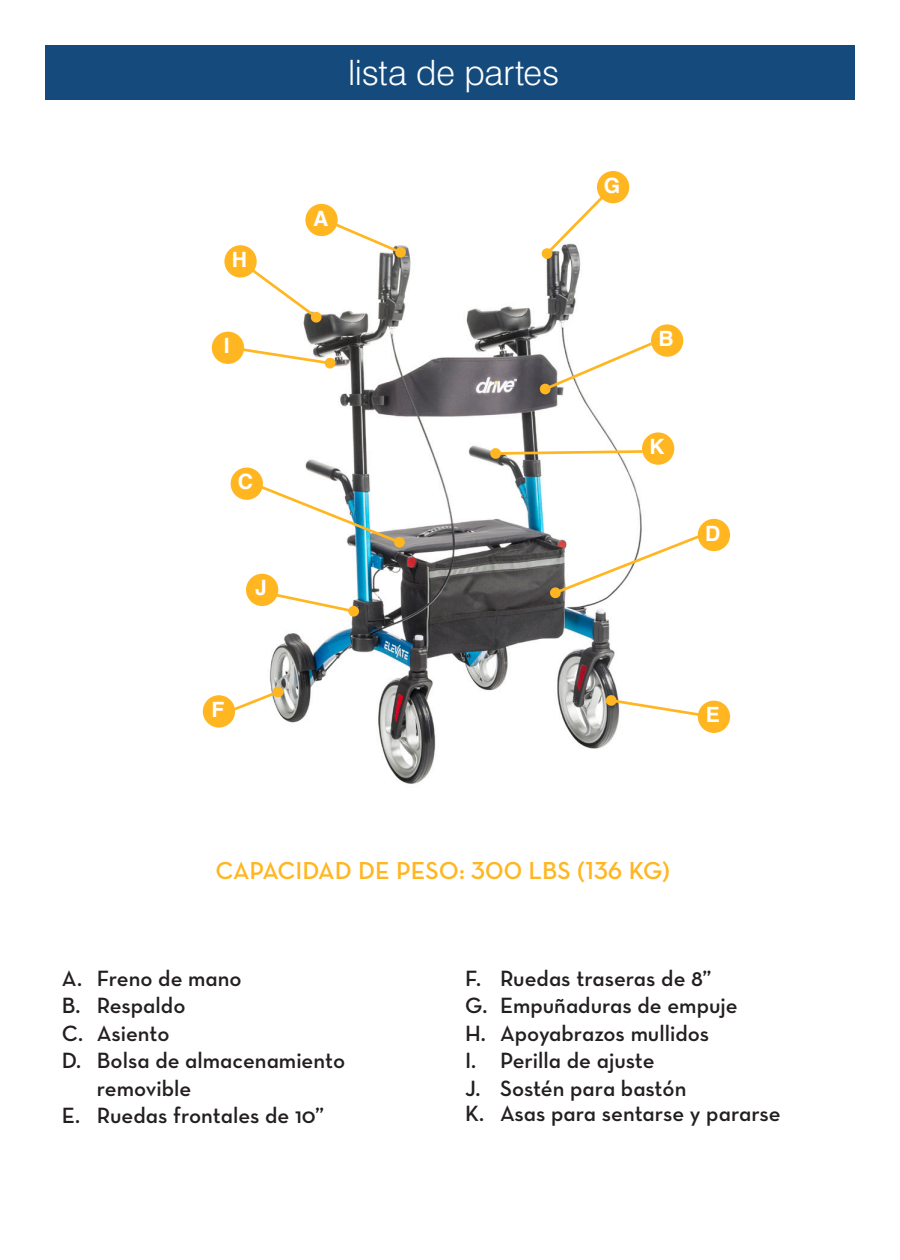
<style>
.page{position:relative;width:900px;height:1260px;background:#fff}
.page>*{position:absolute;margin:0;border:0;box-sizing:border-box;transform-origin:0 0}
.t1{font:300 35px "Swiss 721 BT";color:#fff}
.Copy_of_Normal{font:25px "Neutraface Text Demi Alt";color:#ffb620}
.box_text{font:22.5px/27.5px "Neutraface Text Demi Alt";color:#231f20}
.t2{font:700 21px "Helvetica";color:#fff}
</style>
<div class="page">
<div style="left:45px;top:45px;width:810px;height:55px;background:#144a7c"></div>
<img style="left:202px;top:173px;width:482px;height:611px">
<div style="left:651px;top:324px;width:32px;height:33px;background:#ffb620;border-radius:50%"></div>
<svg style="left:539px;top:340px;width:116px;height:55px"></svg>
<svg style="left:235px;top:346px;width:101px;height:23px"></svg>
<svg style="left:270px;top:591px;width:90px;height:26px"></svg>
<svg style="left:312px;top:212px;width:92px;height:44px"></svg>
<div style="left:395px;top:247px;width:11px;height:11px;background:#ffb620;border-radius:50%"></div>
<svg style="left:608px;top:697px;width:98px;height:21px"></svg>
<svg style="left:605px;top:695px;width:12px;height:11px"></svg>
<svg style="left:225px;top:686px;width:59px;height:29px"></svg>
<svg style="left:239px;top:476px;width:164px;height:70px"></svg>
<div style="left:394px;top:537px;width:11px;height:11px;background:#ffb620;border-radius:50%"></div>
<div style="left:231px;top:468px;width:32px;height:32px;background:#ffb620;border-radius:50%"></div>
<svg style="left:541px;top:189px;width:70px;height:71px"></svg>
<svg style="left:244px;top:263px;width:76px;height:58px"></svg>
<svg style="left:310px;top:311px;width:12px;height:12px"></svg>
<svg style="left:549px;top:533px;width:154px;height:66px"></svg>
<div style="left:246px;top:574px;width:32px;height:32px;background:#ffb620;border-radius:50%"></div>
<div style="left:305px;top:204px;width:33px;height:32px;background:#ffb620;border-radius:50%"></div>
<div style="left:698px;top:701px;width:32px;height:32px;background:#ffb620;border-radius:50%"></div>
<div style="left:203px;top:695px;width:32px;height:33px;background:#ffb620;border-radius:50%"></div>
<div style="left:597px;top:171px;width:32px;height:32px;background:#ffb620;border-radius:50%"></div>
<div style="left:224px;top:245px;width:33px;height:33px;background:#ffb620;border-radius:50%"></div>
<div style="left:212px;top:332px;width:32px;height:32px;background:#ffb620;border-radius:50%"></div>
<div style="left:698px;top:519px;width:32px;height:32px;background:#ffb620;border-radius:50%"></div>
<div style="left:642px;top:432px;width:32px;height:33px;background:#ffb620;border-radius:50%"></div>
<svg style="left:489px;top:447px;width:156px;height:13px"></svg>
<p class="t2" style="left:232px;top:247px;width:17px">H</p>
<p class="t2" style="left:224px;top:333px;width:7px">I</p>
<p class="t2" style="left:238px;top:469px;width:17px">C</p>
<p class="t2" style="left:255px;top:575px;width:13px">J</p>
<p class="t1" style="left:348px;top:52px;width:213px">lista de partes</p>
<p class="t2" style="left:313px;top:205px;width:17px">A</p>
<p class="t2" style="left:604px;top:173px;width:18px">G</p>
<p class="t2" style="left:658px;top:326px;width:17px">B</p>
<p class="t2" style="left:649px;top:434px;width:17px">K</p>
<p class="t2" style="left:705px;top:520px;width:17px">D</p>
<p class="t2" style="left:211px;top:697px;width:14px">F</p>
<p class="t2" style="left:706px;top:702px;width:16px">E</p>
<p class="Copy_of_Normal" style="left:216px;top:855px;width:456px">CAPACIDAD DE PESO: 300 LBS (136 KG)</p>
<p class="box_text" style="left:62px;top:964px;width:181px">A. Freno de mano</p>
<p class="box_text" style="left:62px;top:992px;width:125px">B. Respaldo</p>
<p class="box_text" style="left:62px;top:1019px;width:109px">C. Asiento</p>
<p class="box_text" style="left:97px;top:1047px;width:250px;text-indent:-35px">D. Bolsa de almacenamiento removible</p>
<p class="box_text" style="left:62px;top:1102px;width:264px">E. Ruedas frontales de 10”</p>
<p class="box_text" style="left:465px;top:964px;width:248px">F. Ruedas traseras de 8”</p>
<p class="box_text" style="left:465px;top:992px;width:274px">G. Empuñaduras de empuje</p>
<p class="box_text" style="left:465px;top:1019px;width:246px">H. Apoyabrazos mullidos</p>
<p class="box_text" style="left:465px;top:1047px;width:191px">I. Perilla de ajuste</p>
<p class="box_text" style="left:465px;top:1074px;width:223px">J. Sostén para bastón</p>
<p class="box_text" style="left:465px;top:1099px;width:317px">K. Asas para sentarse y pararse</p>
</div>
